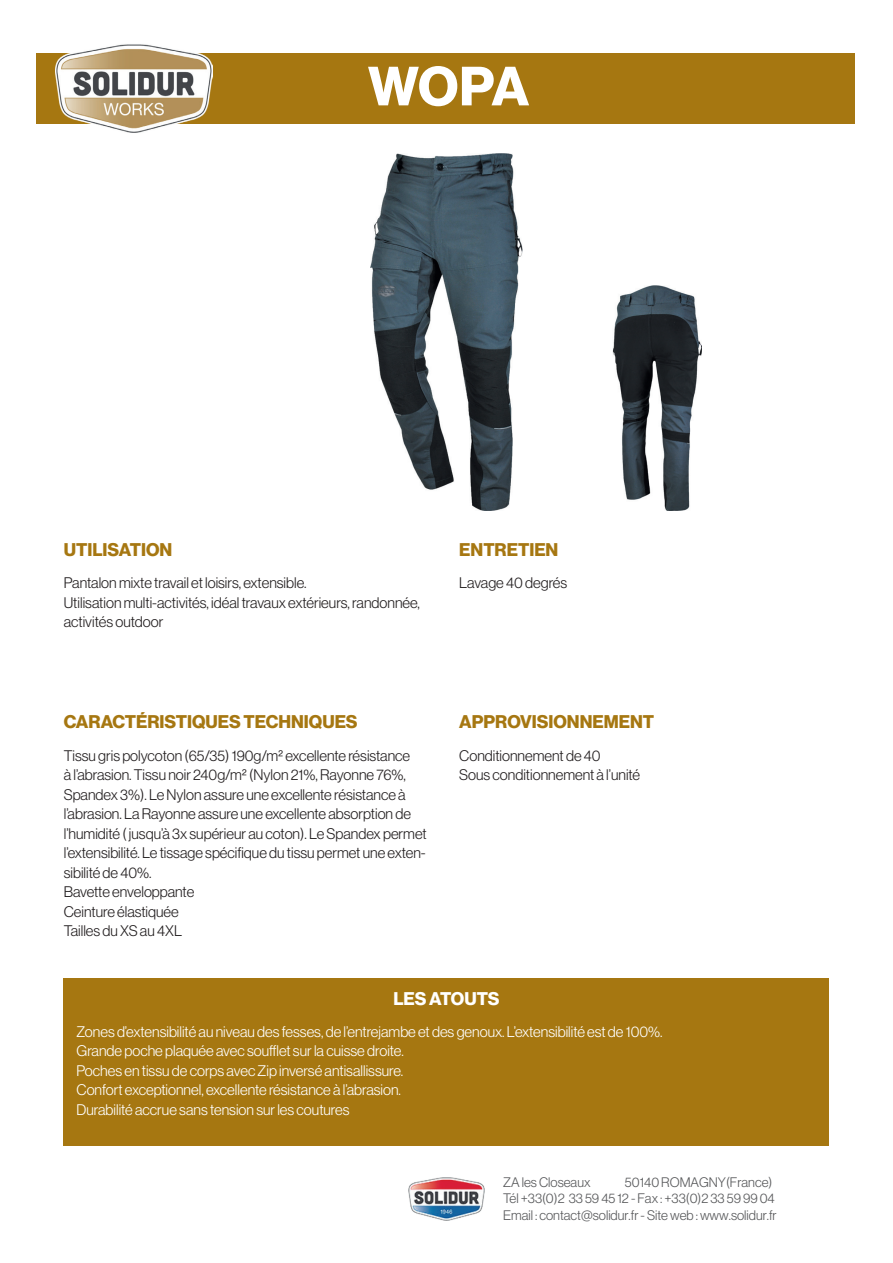
<style>
.page{position:relative;width:893px;height:1263px;background:#fff}
.page>*{position:absolute;margin:0;border:0;box-sizing:border-box;transform-origin:0 0}
.t1{font:54px "N Haas Grotesk DS Pro 75 Bd";color:#fff}
.t2{font:18px "N Haas Grotesk DS Pro 75 Bd";color:#a67711}
.t3{font:18px "N Haas Grotesk DS Pro 75 Bd";letter-spacing:-.005em;color:#fff}
.t4{font:15px/19.5px "N Haas Grotesk DS Pro 45 Lt";color:#231f20}
.t5{font:15px/19.5px "N Haas Grotesk DS Pro 45 Lt";color:#fff}
.t6{font:13.5px/16.6px "N Haas Grotesk DS Pro 45 Lt";color:#57585a}
</style>
<div class="page">
<div style="left:36px;top:53px;width:819px;height:70px;background:#a67711"></div>
<img style="left:55px;top:44px;width:158px;height:89px">
<div style="left:64px;top:978px;width:765px;height:168px;background:#a67711"></div>
<img style="left:408px;top:1177px;width:77px;height:44px">
<img style="left:371px;top:153px;width:151px;height:357px">
<img style="left:612px;top:285px;width:90px;height:225px">
<h1 class="t1" style="left:368px;top:55px;width:163px">WOPA</h1>
<p class="t2" style="left:64px;top:539px;width:110px">UTILISATION</p>
<p class="t4" style="left:64px;top:573px;width:358px">Pantalon mixte travail et loisirs, extensible.<br>Utilisation multi-activités, idéal travaux extérieurs, randonnée, activités outdoor</p>
<p class="t2" style="left:459px;top:539px;width:101px">ENTRETIEN</p>
<p class="t4" style="left:459px;top:573px;width:110px">Lavage 40 degrés</p>
<p class="t2" style="left:64px;top:711px;width:295px">CARACTÉRISTIQUES TECHNIQUES</p>
<p class="t4" style="left:64px;top:745px;width:364px">Tissu gris polycoton (65/35) 190g/m² excellente résistance<br>à l’abrasion. Tissu noir 240g/m² (Nylon 21%, Rayonne 76%, Spandex 3%). Le Nylon assure une excellente résistance à l’abrasion. La Rayonne assure une excellente absorption de l’humidité ( jusqu’à 3x supérieur au coton). Le Spandex permet l’extensibilité. Le tissage spécifique du tissu permet une exten&shy;sibilité de 40%.<br>Bavette enveloppante<br>Ceinture élastiquée<br>Tailles du XS au 4XL</p>
<p class="t2" style="left:459px;top:711px;width:196px">APPROVISIONNEMENT</p>
<p class="t4" style="left:459px;top:745px;width:182px">Conditionnement de 40<br>Sous conditionnement à l’unité</p>
<p class="t3" style="left:393px;top:988px;width:108px">LES ATOUTS</p>
<p class="t5" style="left:77px;top:1022px;width:587px">Zones d’extensibilité au niveau des fesses, de l’entrejambe et des genoux. L’extensibilité est de 100%.<br>Grande poche plaquée avec soufflet sur la cuisse droite.<br>Poches en tissu de corps avec Zip inversé antisallissure.<br>Confort exceptionnel, excellente résistance à l’abrasion.<br>Durabilité accrue sans tension sur les coutures</p>
<p class="t6" style="left:503px;top:1173px;width:275px;text-indent:122px">50140 ROMAGNY(France)<br>Tél +33(0)2 33 59 45 12 - Fax : +33(0)2 33 59 99 04<br>Email : contact@solidur.fr - Site web : www.solidur.fr</p>
<p class="t6" style="left:503px;top:1173px;width:89px">ZA les Closeaux</p>
</div>
